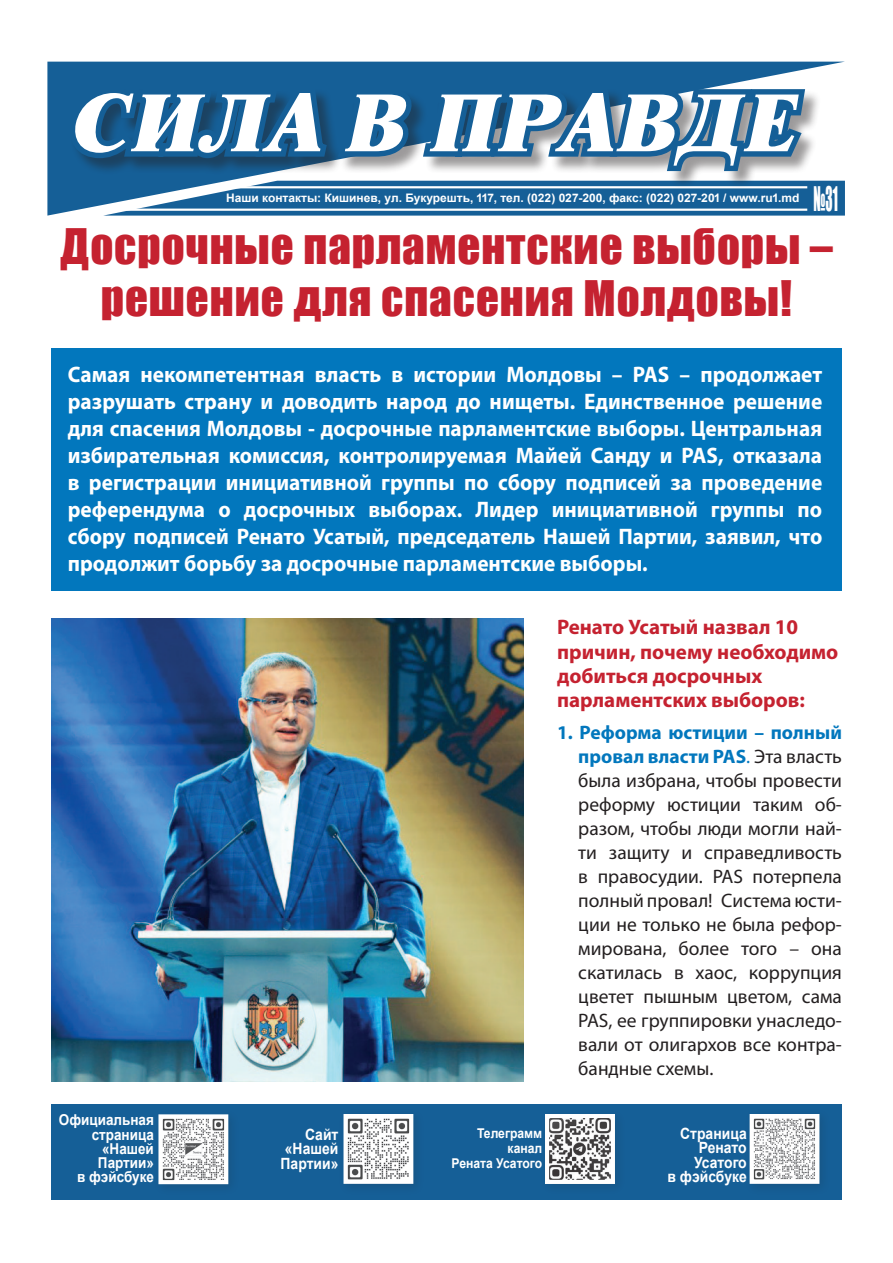
<style>
.page{position:relative;width:893px;height:1263px;background:#fff}
.page>*{position:absolute;margin:0;border:0;box-sizing:border-box;transform-origin:0 0}
.t1{font:italic 81px "Newton X";color:#fff}
.t2{font:45px/52.5px "Impact";letter-spacing:.02em;color:#c52230;text-align:center}
.t3{font:31.2px "Impact";color:#fff;scale:.44 1}
.t4{font:700 22.5px/27px "Myriad Pro";color:#fff;text-align:justify;scale:.95 1}
.t5{font:700 21px/24px "Myriad Pro";color:#c52230}
.t6{font:19.5px/24px "Myriad Pro";color:#231f20;text-align:justify}
.t7{font:700 15.45px/14.2px "Arial";color:#fff;text-align:justify;scale:.9 1}
.t8{font:700 15px/14.2px "Arial";color:#fff;text-align:right;scale:.9 1}
.t9{font:700 13.5px/15px "Arial";color:#fff;text-align:right;scale:.9 1}
.t10{font:700 11.7px "Arial";color:#fff}
.s1{font-weight:700;color:#0277bd}
.s2{color:#0277bd}
</style>
<div class="page">
<div style="left:47px;top:62px;width:796px;height:154px;background:#155f97"></div>
<div style="left:51px;top:348px;width:791px;height:243px;background:#0277bd"></div>
<div style="left:51px;top:1105px;width:791px;height:95px;background:#155f97"></div>
<img style="left:348px;top:1119px;width:60px;height:60px">
<div style="left:343px;top:1114px;width:70px;height:70px;border:4px solid #fff"></div>
<div style="left:153px;top:1109px;width:87px;height:87px;background:#231f20;opacity:.15"></div>
<img style="left:163px;top:1119px;width:60px;height:60px">
<div style="left:158px;top:1114px;width:70px;height:70px;border:4px solid #fff"></div>
<img style="left:755px;top:1119px;width:59px;height:60px">
<div style="left:750px;top:1114px;width:69px;height:70px;border:4px solid #fff"></div>
<img style="left:550px;top:1119px;width:60px;height:60px">
<div style="left:545px;top:1114px;width:70px;height:70px;border:4px solid #fff"></div>
<img style="left:51px;top:619px;width:472px;height:462px">
<svg style="left:60px;top:78px;width:785px;height:138px;background:#487ca5"></svg>
<h1 class="t1" style="left:66px;top:73px;width:749px">СИЛА В ПРАВДЕ</h1>
<p class="t10" style="left:226px;top:190px;width:575px">Наши контакты: Кишинев, ул. Букурешть, 117, тел. (022) 027-200, факс: (022) 027-201 / www.ru1.md</p>
<h3 class="t3" style="left:813px;top:174px;width:57px">№31</h3>
<h2 class="t2" style="left:60px;top:219px;width:774px">Досрочные парламентские выборы – решение для спасения Молдовы!</h2>
<p class="t4" style="left:68px;top:360px;width:796px">Самая некомпетентная власть в истории Молдовы – PAS – продолжает разрушать страну и доводить народ до нищеты. Единственное решение для спасения Молдовы - досрочные парламентские выборы. Центральная избирательная комиссия, контролируемая Майей Санду и PAS, отказала в регистрации инициативной группы по сбору подписей за проведение референдума о досрочных выборах. Лидер инициативной группы по сбору подписей Ренато Усатый, председатель Нашей Партии, заявил, что продолжит борьбу за досрочные парламентские выборы.</p>
<p class="t8" style="left:59px;top:1113px;width:107px">Официальная страница «Нашей<br>Партии»<br>в фэйсбуке</p>
<p class="t5" style="left:557px;top:615px;width:283px">Ренато Усатый назвал 10 причин, почему необходимо добиться досрочных парламентских выборов:</p>
<p class="t6" style="left:578px;top:720px;width:265px;text-indent:-21px"><span class="s1">1. Реформа юстиции – полный провал власти PAS</span><span class="s2">.</span> Эта власть была избрана, чтобы провести реформу юстиции таким об&shy;разом, чтобы люди могли най&shy;ти защиту и справедливость в правосудии. PAS потерпела полный провал! Система юсти&shy;ции не только не была рефор&shy;мирована, более того – она скатилась в хаос, коррупция цветет пышным цветом, сама PAS, ее группировки унаследо&shy;вали от олигархов все контра&shy;бандные схемы.</p>
<p class="t7" style="left:281px;top:1128px;width:66px;text-indent:24px">Сайт «Нашей Партии»</p>
<p class="t7" style="left:667px;top:1127px;width:90px;text-align:right">Страница<br>Ренато<br>Усатого<br>в фэйсбуке</p>
<p class="t9" style="left:452px;top:1125px;width:102px">Телеграмм канал<br>Рената Усатого</p>
</div>
